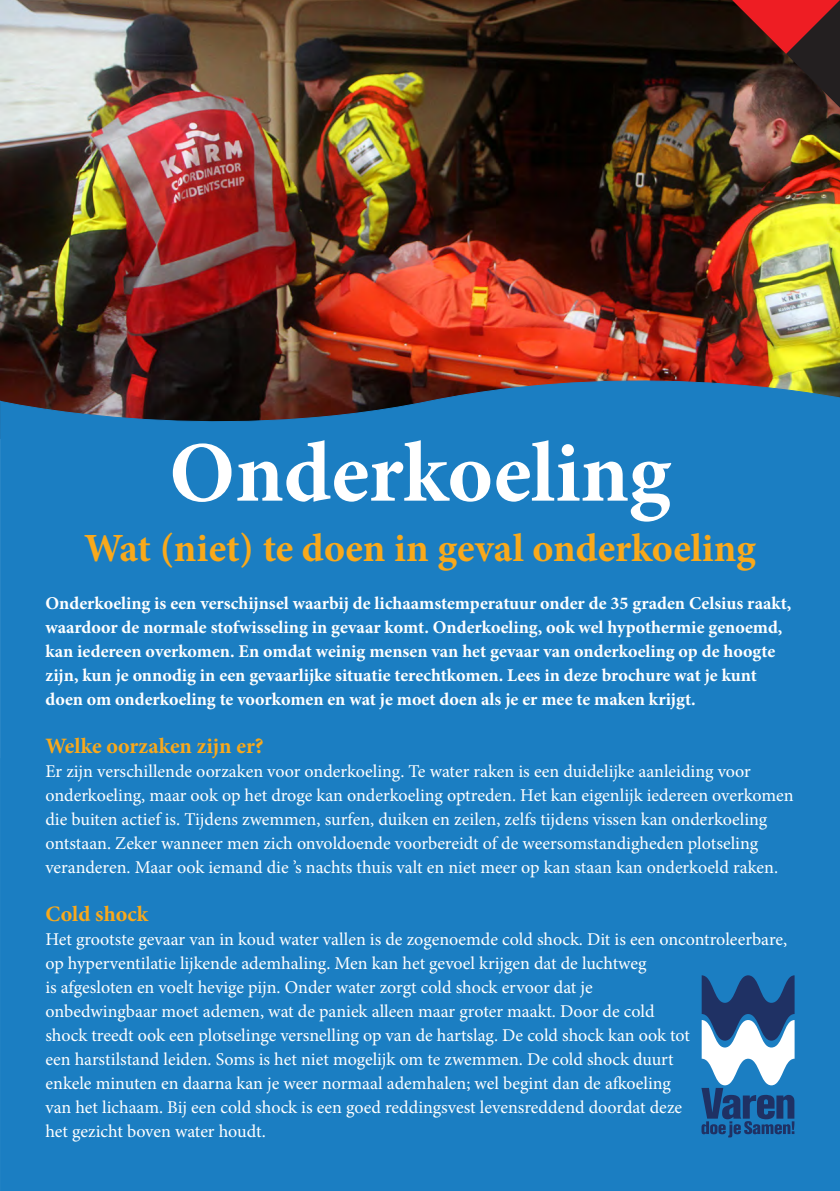
<style>
.page{position:relative;width:840px;height:1191px;background:#fff}
.page>*{position:absolute;margin:0;border:0;box-sizing:border-box;transform-origin:0 0}
.platte_tekst{font:700 86px "Minion Pro";color:#fff}
.platte_tekst-2{font:700 40px "Minion Pro";color:#f9a91b}
.platte_tekst-3{font:700 22px "Minion Pro";color:#f9a91b}
.platte_tekst-4{font:18px/24px "Minion Pro";color:#fff}
.platte_tekst-5{font:700 18px/24px "Minion Pro";color:#fff}
</style>
<div class="page">
<img style="left:0;top:0;width:839px;height:355px">
<div style="left:0;top:355px;width:839px;height:836px;background:#1b7ec2"></div>
<svg style="left:0;top:713px;width:1px;height:478px"></svg>
<svg style="left:731px;top:0;width:108px;height:108px;background:#5f2220"></svg>
<svg style="left:701px;top:975px;width:93px;height:162px"></svg>
<p class="platte_tekst" style="left:169px;top:412px;width:503px">Onderkoeling</p>
<p class="platte_tekst-2" style="left:84px;top:520px;width:672px">Wat (niet) te doen in geval onderkoeling</p>
<p class="platte_tekst-5" style="left:45px;top:591px;width:747px">Onderkoeling is een verschijnsel waarbij de lichaamstemperatuur onder de 35 graden Celsius raakt, waardoor de normale stofwisseling in gevaar komt. Onderkoeling, ook wel hypothermie genoemd, kan iedereen overkomen. En omdat weinig mensen van het gevaar van onderkoeling op de hoogte zijn, kun je onnodig in een gevaarlijke situatie terechtkomen. Lees in deze brochure wat je kunt doen om onderkoeling te voorkomen en wat je moet doen als je er mee te maken krijgt.</p>
<p class="platte_tekst-3" style="left:45px;top:730px;width:220px">Welke oorzaken zijn er?</p>
<p class="platte_tekst-4" style="left:45px;top:759px;width:749px">Er zijn verschillende oorzaken voor onderkoeling. Te water raken is een duidelijke aanleiding voor onderkoeling, maar ook op het droge kan onderkoeling optreden. Het kan eigenlijk iedereen overkomen die buiten actief is. Tijdens zwemmen, surfen, duiken en zeilen, zelfs tijdens vissen kan onderkoeling ontstaan. Zeker wanneer men zich onvoldoende voorbereidt of de weersomstandigheden plotseling veranderen. Maar ook iemand die ’s nachts thuis valt en niet meer op kan staan kan onderkoeld raken.</p>
<p class="platte_tekst-3" style="left:45px;top:898px;width:104px">Cold shock</p>
<p class="platte_tekst-4" style="left:45px;top:927px;width:742px">Het grootste gevaar van in koud water vallen is de zogenoemde cold shock. Dit is een oncontroleerbare, op hyperventilatie lijkende ademhaling. Men kan het gevoel krijgen dat de luchtweg<br>is afgesloten en voelt hevige pijn. Onder water zorgt cold shock ervoor dat je<br>onbedwingbaar moet ademen, wat de paniek alleen maar groter maakt. Door de cold<br>shock treedt ook een plotselinge versnelling op van de hartslag. De cold shock kan ook tot<br>een harstilstand leiden. Soms is het niet mogelijk om te zwemmen. De cold shock duurt<br>enkele minuten en daarna kan je weer normaal ademhalen; wel begint dan de afkoeling<br>van het lichaam. Bij een cold shock is een goed reddingsvest levensreddend doordat deze<br>het gezicht boven water houdt.</p>
</div>
